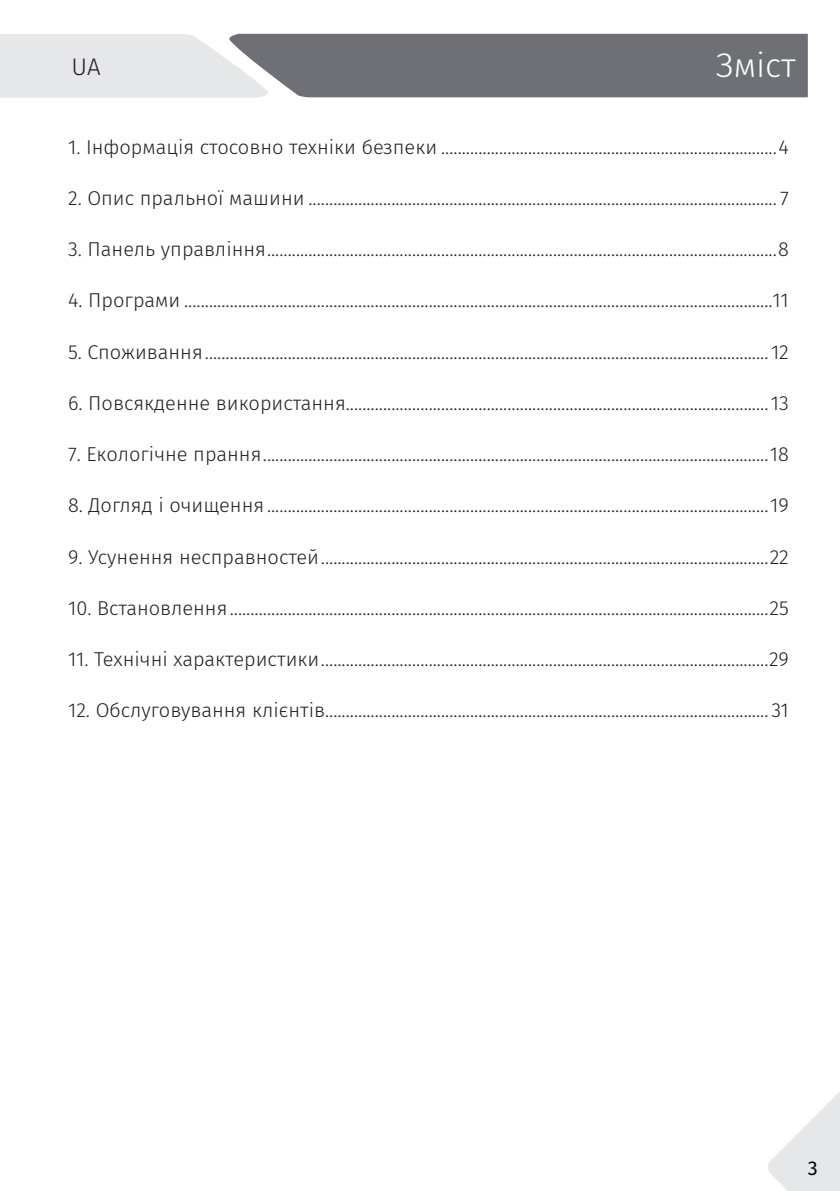
<style>
.page{position:relative;width:840px;height:1191px;background:#fff}
.page>*{position:absolute;margin:0;border:0;box-sizing:border-box;transform-origin:0 0}
.t1{font:300 34px "Fira Sans";color:#fff}
.t2{font:300 24px "Fira Sans";color:#231f20}
.t3{font:300 20px "Fira Sans";color:#231f20}
.t4{font:20px "Fira Sans";color:#030303}
</style>
<div class="page">
<svg style="left:768px;top:1092px;width:71px;height:99px"></svg>
<svg style="left:0;top:34px;width:807px;height:64px;background:#96989c"></svg>
<p class="t2" style="left:71px;top:50px;width:31px">UA</p>
<h1 class="t1" style="left:715px;top:41px;width:81px">Зміст</h1>
<p class="t3" style="left:68px;top:133px;width:722px">1. Інформація стосовно техніки безпеки .................................................................................4</p>
<p class="t3" style="left:68px;top:184px;width:722px">2. Опис пральної машини ................................................................................................................. 7</p>
<p class="t3" style="left:68px;top:235px;width:722px">3. Панель управління...........................................................................................................................8</p>
<p class="t3" style="left:68px;top:286px;width:722px">4. Програми ..............................................................................................................................................11</p>
<p class="t3" style="left:68px;top:337px;width:722px">5. Споживання........................................................................................................................................ 12</p>
<p class="t3" style="left:68px;top:389px;width:722px">6. Повсякденне використання...................................................................................................... 13</p>
<p class="t3" style="left:68px;top:440px;width:722px">7. Екологічне прання..........................................................................................................................18</p>
<p class="t3" style="left:68px;top:491px;width:722px">8. Догляд і очищення .........................................................................................................................19</p>
<p class="t3" style="left:68px;top:542px;width:722px">9. Усунення несправностей............................................................................................................22</p>
<p class="t3" style="left:68px;top:593px;width:722px">10. Встановлення..................................................................................................................................25</p>
<p class="t3" style="left:68px;top:645px;width:722px">11. Технічні характеристики............................................................................................................29</p>
<p class="t3" style="left:68px;top:696px;width:722px">12. Обслуговування клієнтів........................................................................................................... 31</p>
<p class="t4" style="left:807px;top:1152px;width:11px">3</p>
</div>
